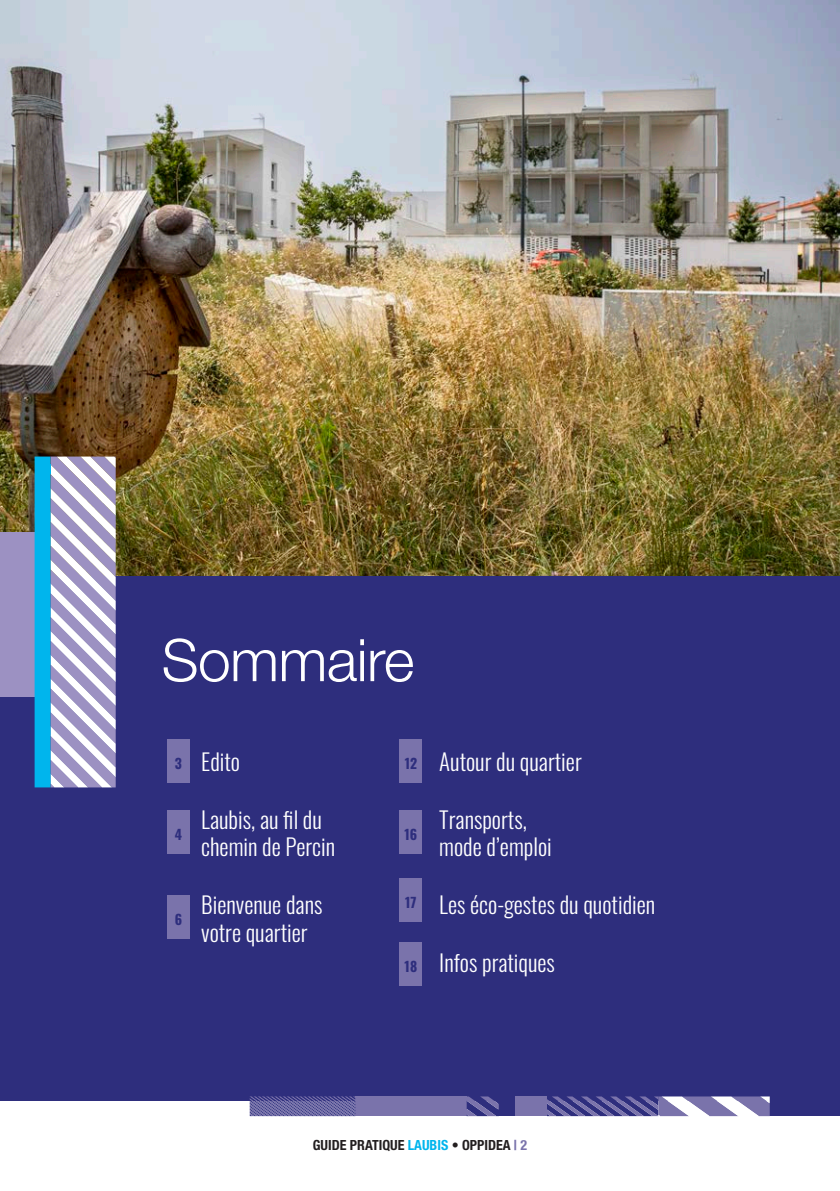
<style>
.page{position:relative;width:840px;height:1191px;background:#fff}
.page>*{position:absolute;margin:0;border:0;box-sizing:border-box;transform-origin:0 0}
.t1{font:300 58.6px "Helvetica Neue LT Std";letter-spacing:-.01em;color:#fff}
.body_text{font:300 23px/27.6px "Oswald";color:#fff}
.t2{font:700 condensed 14px "Helvetica Neue LT Std";color:#231f20}
.body_text-2{font:700 13.8px "Oswald";color:#2e2e7d}
.s1{color:#00b5ed}
.s2{color:#7a73ab}
</style>
<div class="page">
<img style="left:0;top:0;width:839px;height:576px">
<div style="left:0;top:576px;width:839px;height:524px;background:#2e2e7d"></div>
<div style="left:167px;top:739px;width:23px;height:44px;background:#7a73ab"></div>
<div style="left:0;top:532px;width:35px;height:164px;background:#9c91c2"></div>
<hr style="left:0;top:696px;width:35px;height:1px;background:#9c91c2">
<svg style="left:35px;top:456px;width:81px;height:331px;background:#9ab9dc"></svg>
<div style="left:514px;top:1096px;width:32px;height:20px;background:#7a73ab"></div>
<div style="left:498px;top:1096px;width:16px;height:20px;background:#2e2e7d"></div>
<div style="left:769px;top:1096px;width:70px;height:20px;background:#2e2e7d"></div>
<div style="left:355px;top:1096px;width:111px;height:20px;background:#7a73ab"></div>
<svg style="left:249px;top:1096px;width:106px;height:20px;background:#64619d"></svg>
<svg style="left:466px;top:1096px;width:32px;height:20px"></svg>
<svg style="left:546px;top:1096px;width:223px;height:20px"></svg>
<div style="left:167px;top:810px;width:23px;height:44px;background:#7a73ab"></div>
<div style="left:167px;top:895px;width:23px;height:44px;background:#7a73ab"></div>
<div style="left:399px;top:739px;width:23px;height:44px;background:#7a73ab"></div>
<div style="left:399px;top:810px;width:23px;height:44px;background:#7a73ab"></div>
<div style="left:399px;top:878px;width:23px;height:44px;background:#7a73ab"></div>
<div style="left:399px;top:942px;width:23px;height:43px;background:#7a73ab"></div>
<p class="t1" style="left:161px;top:624px;width:254px">Sommaire</p>
<p class="body_text-2" style="left:175px;top:756px;width:9px">3</p>
<p class="body_text" style="left:439px;top:745px;width:144px">Autour du quartier</p>
<p class="body_text" style="left:439px;top:803px;width:114px">Transports, mode d’emploi</p>
<p class="body_text" style="left:439px;top:888px;width:217px">Les éco-gestes du quotidien</p>
<p class="body_text" style="left:439px;top:946px;width:117px">Infos pratiques</p>
<p class="body_text" style="left:201px;top:745px;width:40px">Edito</p>
<p class="body_text" style="left:201px;top:803px;width:135px">Laubis, au fil du chemin de Percin</p>
<p class="body_text" style="left:201px;top:888px;width:123px">Bienvenue dans votre quartier</p>
<p class="body_text-2" style="left:404px;top:756px;width:14px">12</p>
<p class="body_text-2" style="left:404px;top:827px;width:14px">16</p>
<p class="body_text-2" style="left:175px;top:827px;width:9px">4</p>
<p class="body_text-2" style="left:405px;top:895px;width:13px">17</p>
<p class="body_text-2" style="left:175px;top:912px;width:9px">6</p>
<p class="body_text-2" style="left:404px;top:959px;width:14px">18</p>
<p class="t2" style="left:312px;top:1136px;width:216px">GUIDE PRATIQUE <span class="s1">LAUBIS</span> • OPPIDEA <span class="s2">| 2</span></p>
</div>
